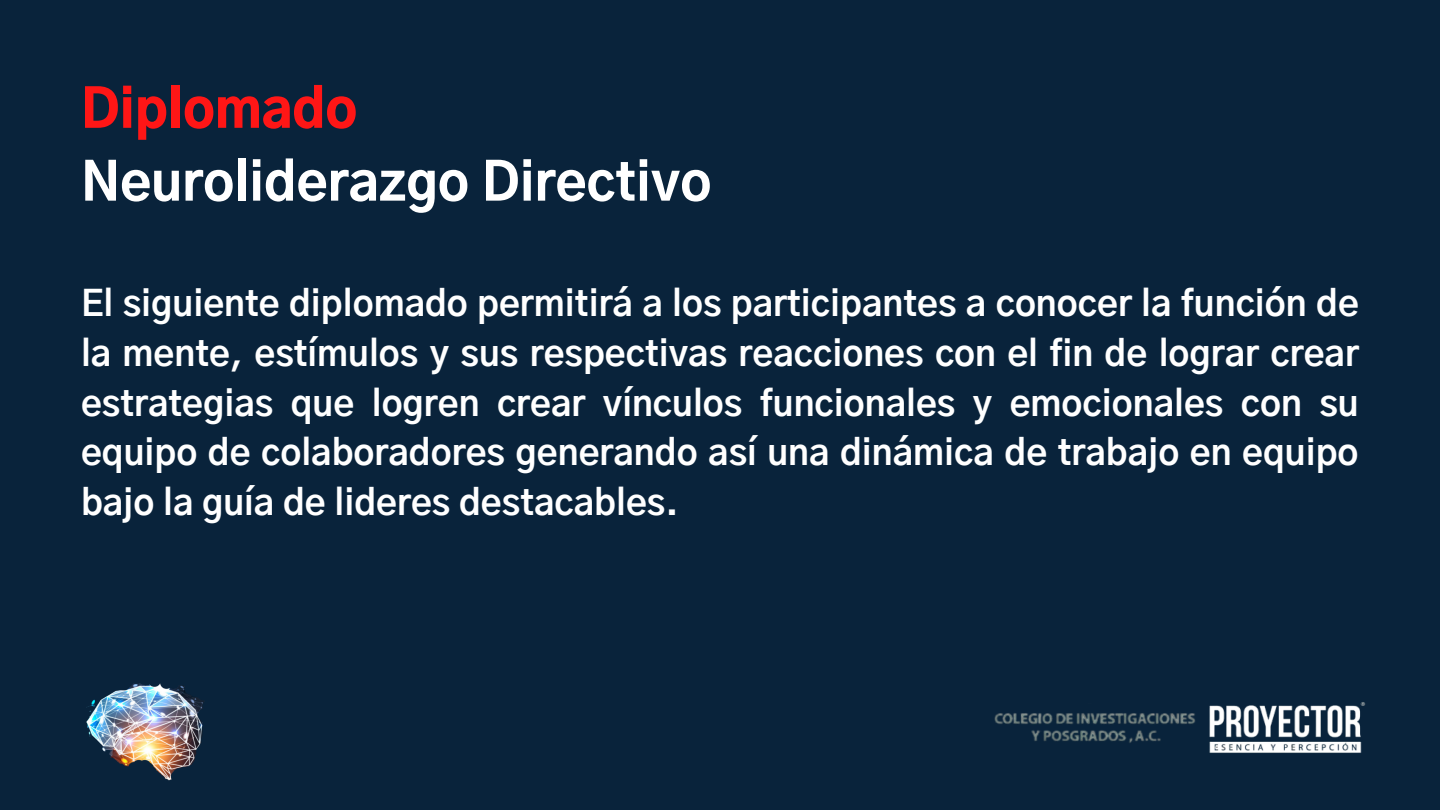
<style>
.page{position:relative;width:1440px;height:810px;background:#09233b}
.page>*{position:absolute;margin:0;border:0;box-sizing:border-box;transform-origin:0 0}
.t1{font:800 52px "Gothic A1";color:#fff}
.t2{font:900 52px "Gothic A1";color:#ff1616}
.t3{font:700 35.6px/49.8px "Gothic A1";color:#fff;text-align:justify}
</style>
<div class="page">
<img style="left:86px;top:683px;width:118px;height:98px">
<img style="left:994px;top:713px;width:202px;height:30px">
<img style="left:1209px;top:702px;width:157px;height:51px">
<h1 class="t2" style="left:81px;top:86px;width:278px">Diplomado</h1>
<h1 class="t1" style="left:81px;top:159px;width:632px">Neuroliderazgo Directivo</h1>
<p class="t3" style="left:81px;top:281px;width:1279px">El siguiente diplomado permitirá a los participantes a conocer la función de la mente, estímulos y sus respectivas reacciones con el fin de lograr crear estrategias que logren crear vínculos funcionales y emocionales con su equipo de colaboradores generando así una dinámica de trabajo en equipo bajo la guía de lideres destacables.</p>
</div>
